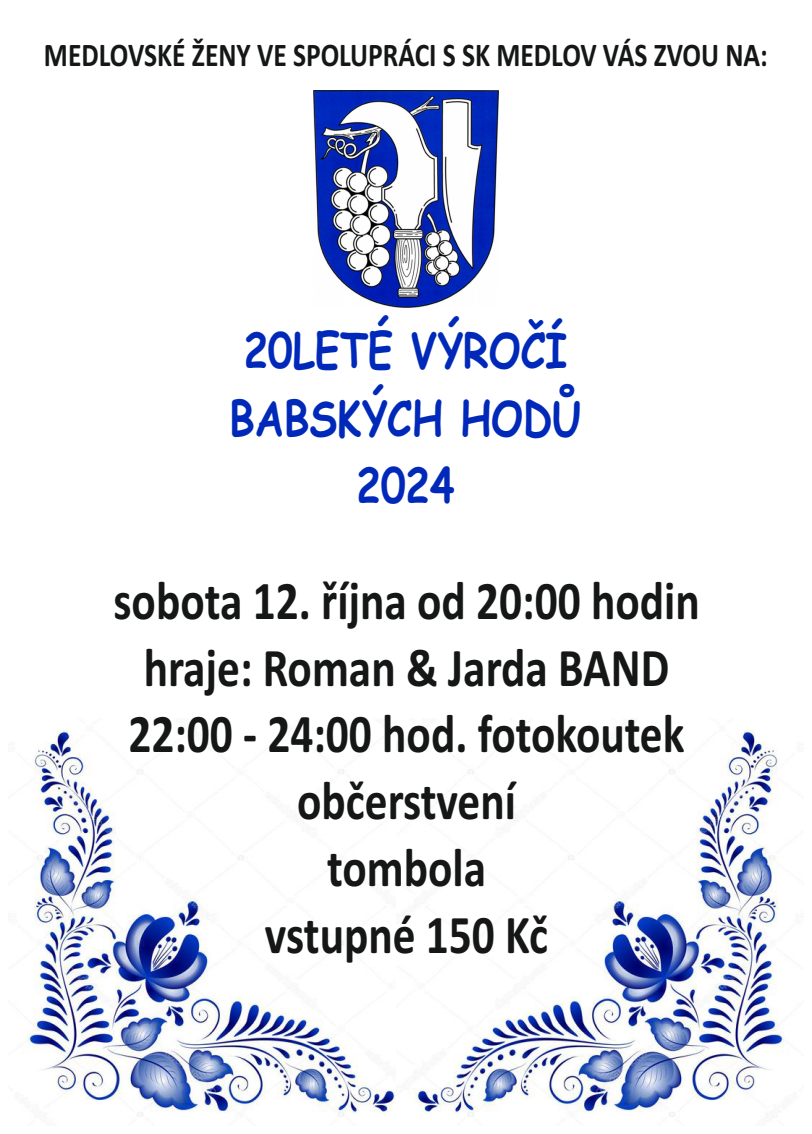
<style>
.page{position:relative;width:812px;height:1134px;background:#fff}
.page>*{position:absolute;margin:0;border:0;box-sizing:border-box;transform-origin:0 0}
.t1{font:700 54.69px/66.8px "Calibri";color:#151616;text-align:center;scale:.83 1}
.t2{font:700 48.39px/67.4px "Comic Sans MS";color:#0029b9;text-align:center;scale:.83 1}
.t3{font:700 33.16px "Calibri";color:#151616;scale:.83 1}
</style>
<div class="page">
<img style="left:26px;top:729px;width:370px;height:388px">
<img style="left:403px;top:729px;width:383px;height:388px">
<img style="left:314px;top:91px;width:184px;height:217px">
<p class="t3" style="left:44px;top:41px;width:873px">MEDLOVSKÉ ŽENY VE SPOLUPRÁCI S SK MEDLOV VÁS ZVOU NA:</p>
<p class="t2" style="left:229px;top:322px;width:425px">20LETÉ VÝROČÍ<br>BABSKÝCH HODŮ<br>2024</p>
<p class="t1" style="left:113px;top:572px;width:707px">sobota 12. října od 20:00 hodin hraje: Roman &amp; Jarda BAND<br>22:00 - 24:00 hod. fotokoutek občerstvení<br>tombola<br>vstupné 150 Kč</p>
</div>
